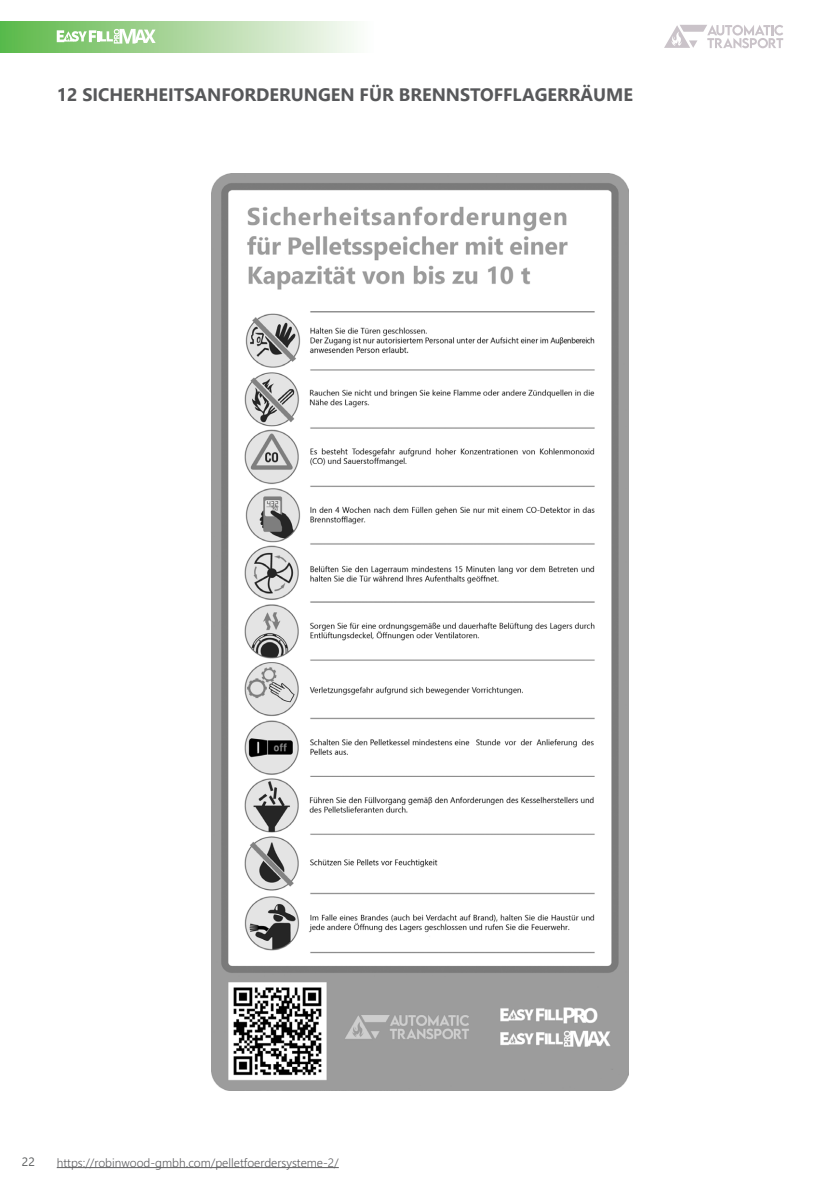
<style>
.page{position:relative;width:840px;height:1191px;background:#fff}
.page>*{position:absolute;margin:0;border:0;box-sizing:border-box;transform-origin:0 0}
.t1{font:700 18px "Segoe UI";color:#57585a}
.t2{font:300 12px "Segoe UI";color:#5e5e61}
.t3{font:12px "Segoe UI";color:#585b5c}
</style>
<div class="page">
<hr style="left:57px;top:1167px;width:281px;height:1px;background:#5e5e61">
<svg style="left:664px;top:25px;width:118px;height:23px"></svg>
<div style="left:0;top:21px;width:375px;height:31px;background:linear-gradient(to right,#5cb748,#fffcfc)"></div>
<svg style="left:57px;top:29px;width:98px;height:15px"></svg>
<img style="left:212px;top:174px;width:416px;height:916px">
<p class="t1" style="left:57px;top:78px;width:577px">12 SICHERHEITSANFORDERUNGEN FÜR BRENNSTOFFLAGERRÄUME</p>
<p class="t3" style="left:22px;top:1150px;width:14px">22</p>
<p class="t2" style="left:57px;top:1151px;width:283px">https://robinwood-gmbh.com/pelletfoerdersysteme-2/</p>
</div>
